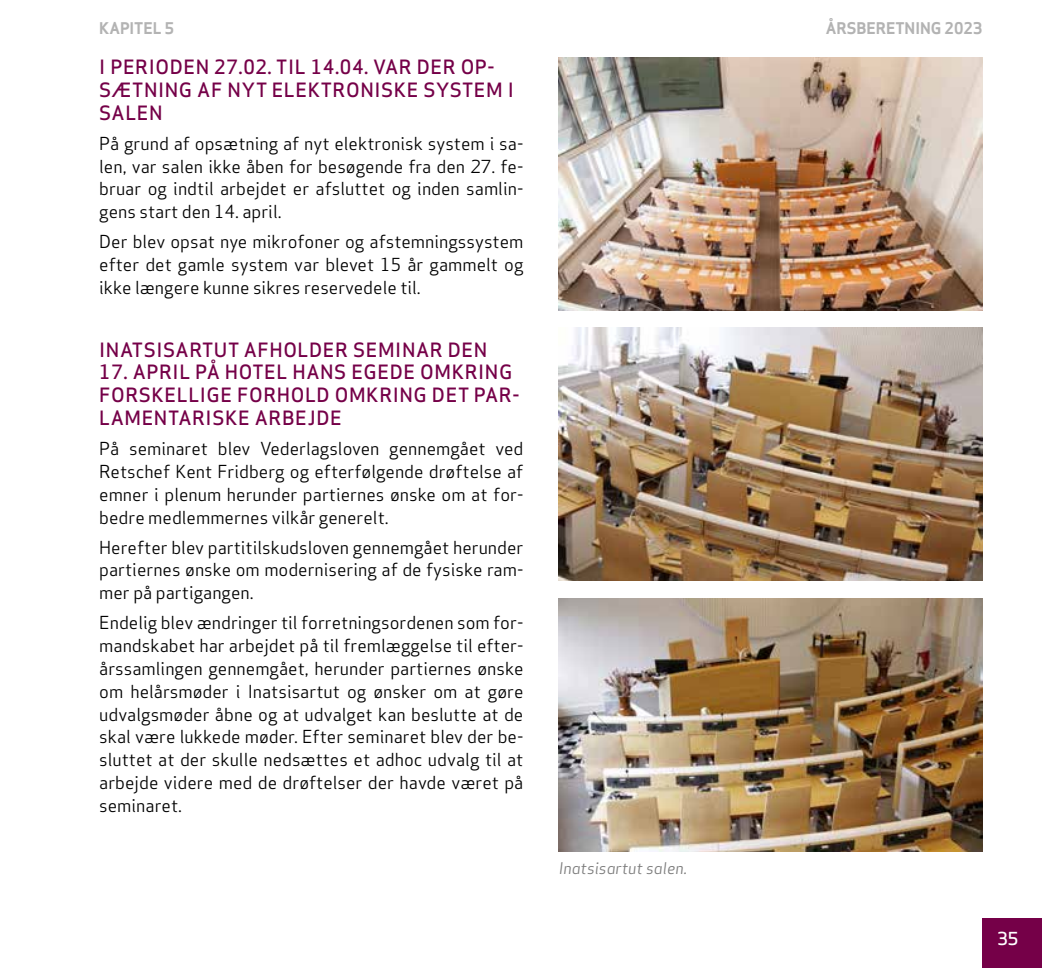
<style>
.page{position:relative;width:1042px;height:968px;background:#fff}
.page>*{position:absolute;margin:0;border:0;box-sizing:border-box;transform-origin:0 0}
.t1{font:500 19.25px/22.8px "Apex Sans";letter-spacing:.03em;color:#750048}
.t2{font:17.5px/22.8px "Apex Sans";color:#000;text-align:justify}
.t3{font:500 17.5px "Apex Sans";color:#fff}
.t4{font:700 15.75px "Apex Sans";color:#b3b3b3}
.t5{font:italic 15.75px "Apex Sans";color:#7c7c7c}
</style>
<div class="page">
<div style="left:982px;top:918px;width:60px;height:49px;background:#750048"></div>
<img style="left:558px;top:57px;width:424px;height:253px">
<img style="left:558px;top:327px;width:424px;height:253px">
<img style="left:558px;top:598px;width:424px;height:253px">
<p class="t4" style="left:99px;top:18px;width:76px">KAPITEL 5</p>
<p class="t4" style="left:826px;top:18px;width:158px">ÅRSBERETNING 2023</p>
<p class="t1" style="left:99px;top:53px;width:416px">I PERIODEN 27.02. TIL 14.04. VAR DER OP-<br>SÆTNING AF NYT ELEKTRONISKE SYSTEM I<br>SALEN</p>
<p class="t2" style="left:99px;top:130px;width:426px">På grund af opsætning af nyt elektronisk system i sa&shy;len, var salen ikke åben for besøgende fra den 27. fe&shy;bruar og indtil arbejdet er afsluttet og inden samlin&shy;gens start den 14. april.</p>
<p class="t2" style="left:99px;top:229px;width:426px">Der blev opsat nye mikrofoner og afstemningssystem efter det gamle system var blevet 15 år gammelt og ikke længere kunne sikres reservedele til.</p>
<p class="t1" style="left:99px;top:336px;width:390px">INATSISARTUT AFHOLDER SEMINAR DEN</p>
<p class="t1" style="left:99px;top:358px;width:422px">17. APRIL PÅ HOTEL HANS EGEDE OMKRING<br>FORSKELLIGE FORHOLD OMKRING DET PAR-<br>LAMENTARISKE ARBEJDE</p>
<p class="t2" style="left:99px;top:435px;width:426px">På seminaret blev Vederlagsloven gennemgået ved Retschef Kent Fridberg og efterfølgende drøftelse af emner i plenum herunder partiernes ønske om at for&shy;bedre medlemmernes vilkår generelt.</p>
<p class="t2" style="left:99px;top:534px;width:426px">Herefter blev partitilskudsloven gennemgået herunder partiernes ønske om modernisering af de fysiske ram&shy;mer på partigangen.</p>
<p class="t2" style="left:99px;top:610px;width:426px">Endelig blev ændringer til forretningsordenen som for&shy;mandskabet har arbejdet på til fremlæggelse til efter&shy;årssamlingen gennemgået, herunder partiernes ønske om helårsmøder i Inatsisartut og ønsker om at gøre udvalgsmøder åbne og at udvalget kan beslutte at de skal være lukkede møder. Efter seminaret blev der be&shy;sluttet at der skulle nedsættes et adhoc udvalg til at arbejde videre med de drøftelser der havde været på seminaret.</p>
<p class="t5" style="left:559px;top:855px;width:130px">Inatsisartut salen.</p>
<p class="t3" style="left:997px;top:923px;width:22px">35</p>
</div>
